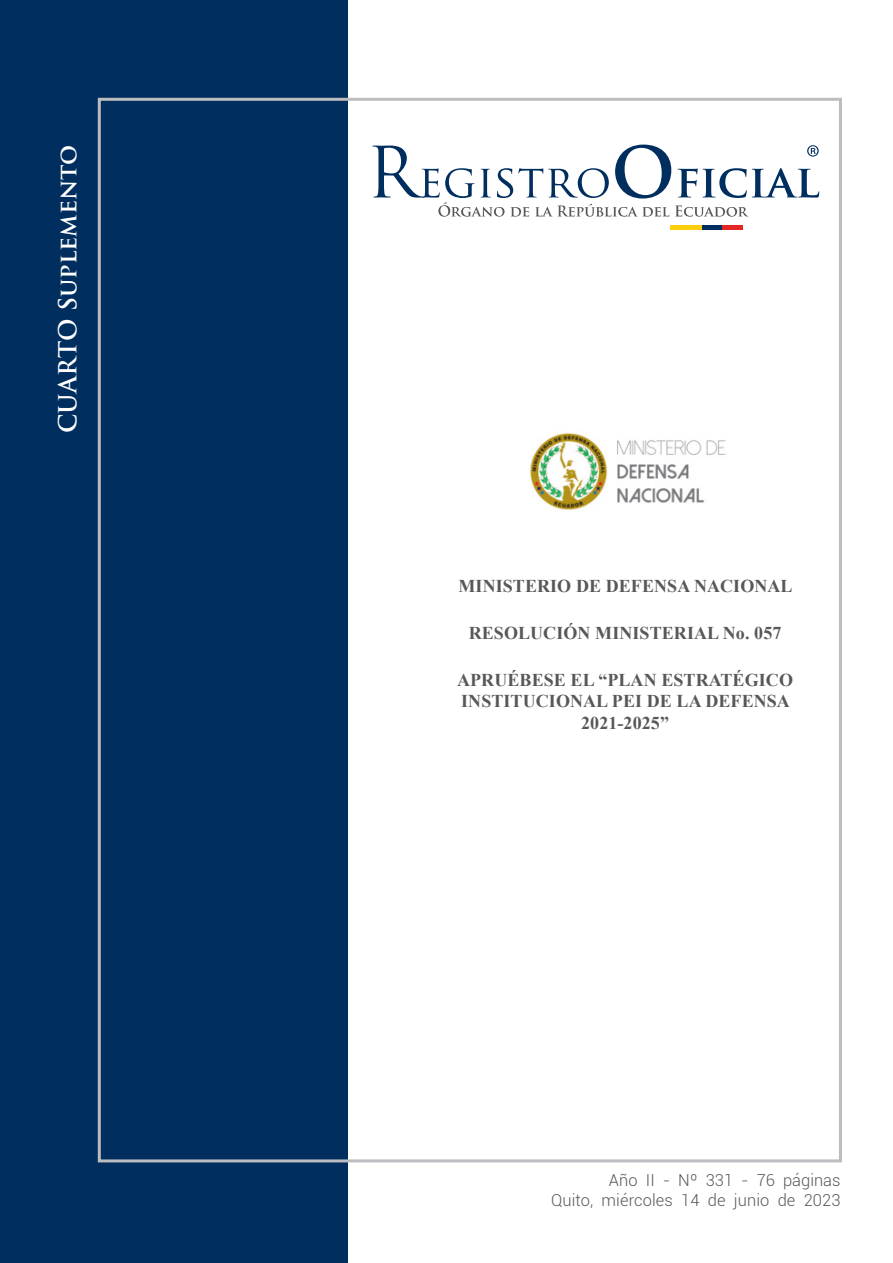
<style>
.page{position:relative;width:893px;height:1263px;background:#fff}
.page>*{position:absolute;margin:0;border:0;box-sizing:border-box;transform-origin:0 0}
.t1{font:700 24.3px "Trajan Pro";letter-spacing:.005em;color:#fff}
.Sumario_Center{font:700 18px/21.6px "Times New Roman";letter-spacing:.005em;color:#57585a;text-align:center}
.t2{font:300 16.5px "Roboto";letter-spacing:.005em;color:#57585a}
</style>
<div class="page">
<div style="left:0;top:0;width:348px;height:1263px;background:#002e5e"></div>
<div style="left:670px;top:225px;width:32px;height:5px;background:#fccd0a"></div>
<div style="left:702px;top:225px;width:21px;height:5px;background:#002e5e"></div>
<div style="left:723px;top:225px;width:20px;height:5px;background:#e42625"></div>
<svg style="left:372px;top:145px;width:447px;height:72px"></svg>
<img style="left:529px;top:432px;width:197px;height:79px">
<p class="t1" style="left:53px;top:433px;width:290px;rotate:-90deg">CUARTO Suplemento</p>
<p class="Sumario_Center" style="left:458px;top:574px;width:336px">MINISTERIO DE DEFENSA NACIONAL</p>
<p class="Sumario_Center" style="left:469px;top:621px;width:314px">RESOLUCIÓN MINISTERIAL No. 057</p>
<p class="Sumario_Center" style="left:457px;top:668px;width:337px">APRUÉBESE EL “PLAN ESTRATÉGICO<br>INSTITUCIONAL PEI DE LA DEFENSA<br>2021-2025”</p>
<p class="t2" style="left:609px;top:1169px;width:233px">Año II - Nº 331 - 76 páginas</p>
<p class="t2" style="left:551px;top:1189px;width:291px">Quito, miércoles 14 de junio de 2023</p>
</div>
